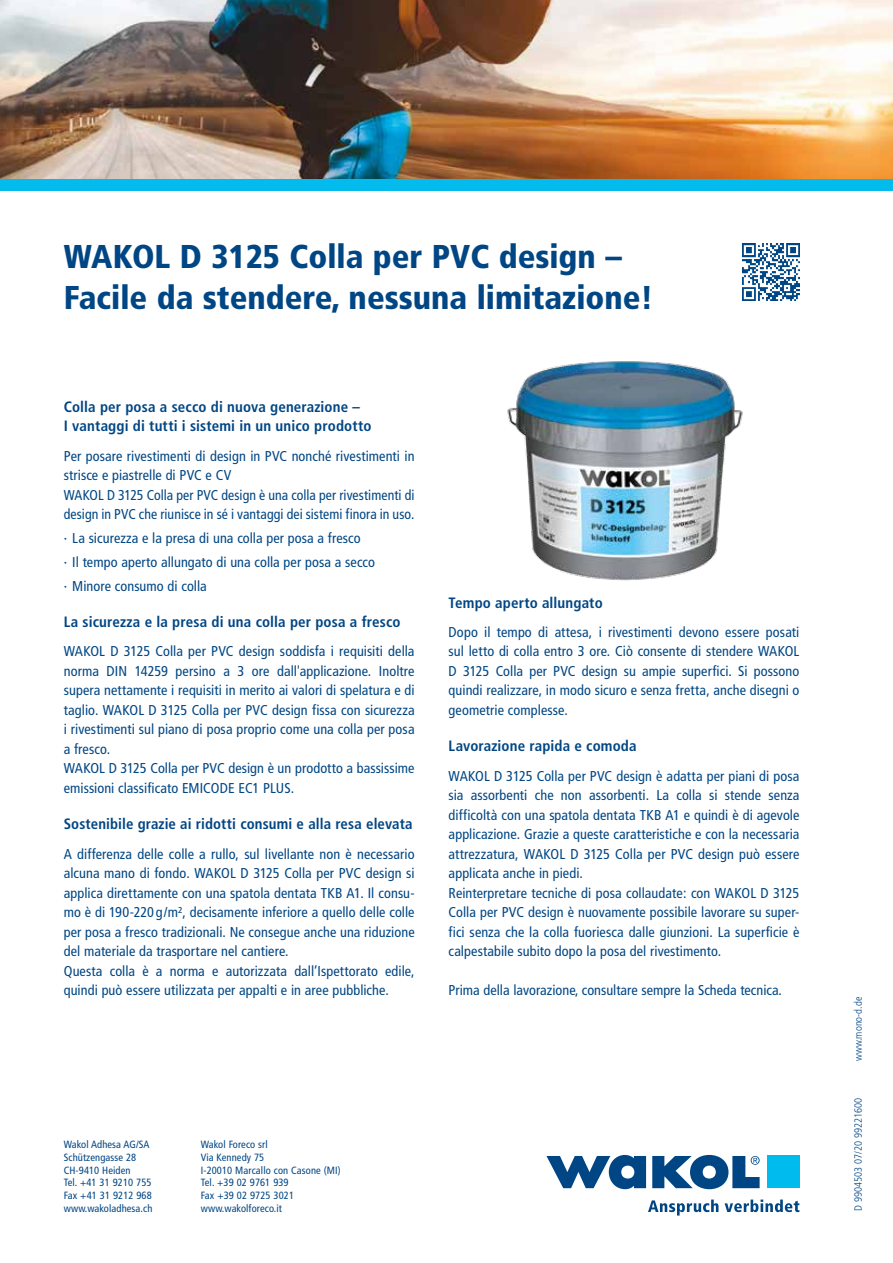
<style>
.page{position:relative;width:893px;height:1263px;background:#fff}
.page>*{position:absolute;margin:0;border:0;box-sizing:border-box;transform-origin:0 0}
.t1{font:900 condensed 33px/40.5px "Frutiger";color:#004684}
.t2{font:700 condensed 15px/19.5px "Frutiger";letter-spacing:.01em;color:#004684}
.t3{font:condensed 14.25px/19.5px "Frutiger";letter-spacing:.005em;color:#004684}
.t4{font:condensed 10.5px/12.8px "Frutiger";letter-spacing:.01em;color:#004684}
.t5{font:300 condensed 10.5px "Frutiger";color:#004684}
</style>
<div class="page">
<div style="left:0;top:179px;width:893px;height:12px;background:#04bbee"></div>
<svg style="left:648px;top:1199px;width:70px;height:16px"></svg>
<svg style="left:725px;top:1199px;width:74px;height:13px"></svg>
<svg style="left:546px;top:1155px;width:100px;height:34px"></svg>
<svg style="left:652px;top:1155px;width:108px;height:34px"></svg>
<div style="left:767px;top:1156px;width:32px;height:32px;background:#0be"></div>
<img style="left:0;top:0;width:893px;height:179px">
<img style="left:742px;top:243px;width:57px;height:57px">
<img style="left:507px;top:361px;width:236px;height:220px">
<h1 class="t1" style="left:64px;top:236px;width:591px">WAKOL D 3125 Colla per PVC design –<br>Facile da stendere, nessuna limitazione!</h1>
<p class="t2" style="left:64px;top:397px;width:309px">Colla per posa a secco di nuova generazione –<br>I vantaggi di tutti i sistemi in un unico prodotto</p>
<p class="t3" style="left:64px;top:446px;width:352px">Per posare rivestimenti di design in PVC nonché rivestimenti in strisce e piastrelle di PVC e CV<br>WAKOL D 3125 Colla per PVC design è una colla per rivestimenti di design in PVC che riunisce in sé i vantaggi dei sistemi finora in uso.</p>
<p class="t3" style="left:64px;top:526px;width:313px;line-height:23.7px">· La sicurezza e la presa di una colla per posa a fresco<br>· Il tempo aperto allungato di una colla per posa a secco · Minore consumo di colla</p>
<p class="t2" style="left:64px;top:612px;width:338px">La sicurezza e la presa di una colla per posa a fresco</p>
<p class="t3" style="left:64px;top:642px;width:352px">WAKOL D 3125 Colla per PVC design soddisfa i requisiti della norma DIN 14259 persino a 3 ore dall'applicazione. Inoltre supera nettamente i requisiti in merito ai valori di spelatura e di taglio. WAKOL D 3125 Colla per PVC design fissa con sicurezza i rivestimenti sul piano di posa proprio come una colla per posa a fresco.<br>WAKOL D 3125 Colla per PVC design è un prodotto a bassissime emissioni classificato EMICODE EC1 PLUS.</p>
<p class="t2" style="left:64px;top:814px;width:350px">Sostenibile grazie ai ridotti consumi e alla resa elevata</p>
<p class="t3" style="left:64px;top:844px;width:352px">A differenza delle colle a rullo, sul livellante non è necessario alcuna mano di fondo. WAKOL D 3125 Colla per PVC design si applica direttamente con una spatola dentata TKB A1. Il consu&shy;mo è di 190-220 g/m², decisamente inferiore a quello delle colle per posa a fresco tradizionali. Ne consegue anche una riduzione del materiale da trasportare nel cantiere.<br>Questa colla è a norma e autorizzata dall’Ispettorato edile, quindi può essere utilizzata per appalti e in aree pubbliche.</p>
<p class="t2" style="left:449px;top:593px;width:156px">Tempo aperto allungato</p>
<p class="t3" style="left:449px;top:622px;width:352px;text-align:justify">Dopo il tempo di attesa, i rivestimenti devono essere posati sul letto di colla entro 3 ore. Ciò consente di stendere WAKOL D 3125 Colla per PVC design su ampie superfici. Si possono quindi realizzare, in modo sicuro e senza fretta, anche disegni o geometrie complesse.</p>
<p class="t2" style="left:449px;top:736px;width:190px">Lavorazione rapida e comoda</p>
<p class="t3" style="left:449px;top:766px;width:352px">WAKOL D 3125 Colla per PVC design è adatta per piani di posa sia assorbenti che non assorbenti. La colla si stende senza difficoltà con una spatola dentata TKB A1 e quindi è di agevole applicazione. Grazie a queste caratteristiche e con la necessaria attrezzatura, WAKOL D 3125 Colla per PVC design può essere applicata anche in piedi.<br>Reinterpretare tecniche di posa collaudate: con WAKOL D 3125<br>Colla per PVC design è nuovamente possibile lavorare su super&shy;fici senza che la colla fuoriesca dalle giunzioni. La superficie è calpestabile subito dopo la posa del rivestimento.</p>
<p class="t3" style="left:449px;top:980px;width:335px">Prima della lavorazione, consultare sempre la Scheda tecnica.</p>
<p class="t4" style="left:64px;top:1138px;width:90px">Wakol Adhesa AG/SA<br>Schützengasse 28<br>CH-9410 Heiden<br>Tel. +41 31 9210 755<br>Fax +41 31 9212 968 www.wakoladhesa.ch</p>
<p class="t4" style="left:201px;top:1138px;width:141px">Wakol Foreco srl<br>Via Kennedy 75<br>I-20010 Marcallo con Casone (MI)<br>Tel. +39 02 9761 939<br>Fax +39 02 9725 3021 www.wakolforeco.it</p>
<p class="t5" style="left:852px;top:1061px;width:66px;rotate:-90deg">www.mono-d.de</p>
<p class="t5" style="left:852px;top:1211px;width:114px;rotate:-90deg">D 9904503 07/20 99221600</p>
</div>
